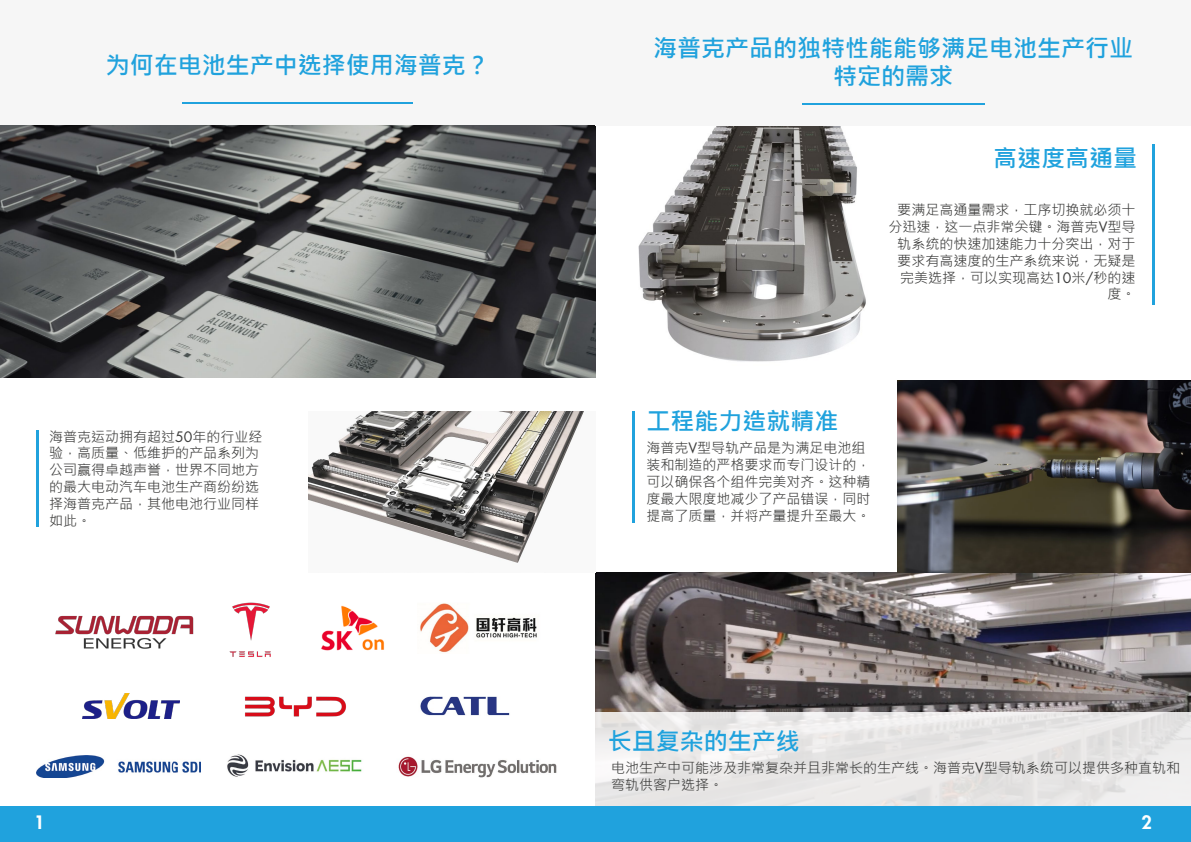
<style>
.page{position:relative;width:1191px;height:842px;background:#fff}
.page>*{position:absolute;margin:0;border:0;box-sizing:border-box;transform-origin:0 0}
.t1{font:700 24px/28.8px "Microsoft Jheng Hei";color:#20a2dd;text-align:center}
.t2{font:800 18px "Futura Std";color:#fff}
.t3{font:14px/16.8px "Microsoft Jheng Hei";color:#3c3c3b}
.s1{font-family:"Futura Std"}
</style>
<div class="page">
<img style="left:595px;top:573px;width:596px;height:138px">
<div style="left:595px;top:711px;width:596px;height:97px;background:linear-gradient(to right,#ebeae9,#e7e6e6)"></div>
<img style="left:638px;top:126px;width:228px;height:236px">
<div style="left:0;top:0;width:595px;height:125px;background:#f6f6f6"></div>
<hr style="left:183px;top:103px;width:230px;height:1px;background:#20a2dd">
<img style="left:0;top:125px;width:595px;height:253px">
<img style="left:309px;top:411px;width:275px;height:152px">
<hr style="left:37px;top:430px;width:2px;height:97px;background:#20a2dd">
<div style="left:0;top:807px;width:598px;height:35px;background:#20a2dd"></div>
<div style="left:595px;top:0;width:596px;height:126px;background:#f6f6f6"></div>
<hr style="left:801px;top:104px;width:183px;height:1px;background:#20a2dd">
<hr style="left:1152px;top:144px;width:2px;height:160px;background:#20a2dd">
<hr style="left:633px;top:411px;width:2px;height:112px;background:#20a2dd">
<div style="left:596px;top:807px;width:595px;height:35px;background:#20a2dd"></div>
<img style="left:420px;top:696px;width:90px;height:20px">
<img style="left:398px;top:756px;width:159px;height:21px">
<img style="left:36px;top:755px;width:164px;height:22px">
<img style="left:245px;top:696px;width:101px;height:21px">
<img style="left:321px;top:605px;width:64px;height:46px">
<img style="left:897px;top:380px;width:294px;height:193px">
<img style="left:229px;top:602px;width:42px;height:55px">
<img style="left:227px;top:754px;width:135px;height:23px">
<img style="left:82px;top:694px;width:97px;height:24px">
<img style="left:55px;top:615px;width:139px;height:34px">
<img style="left:420px;top:603px;width:117px;height:50px">
<h1 class="t1" style="left:106px;top:51px;width:386px">为何在电池生产中选择使用海普克？</h1>
<p class="t3" style="left:49px;top:428px;width:215px">海普克运动拥有超过<span class="s1">50</span>年的行业经验，高质量、低维护的产品系列为公司赢得卓越声誉，世界不同地方的最大电动汽车电池生产商纷纷选择海普克产品，其他电池行业同样如此。</p>
<p class="t2" style="left:34px;top:811px;width:12px">1</p>
<h1 class="t1" style="left:653px;top:33px;width:481px">海普克产品的独特性能能够满足电池生产行业特定的需求</h1>
<h1 class="t1" style="left:993px;top:144px;width:145px">高速度高通量</h1>
<p class="t3" style="left:888px;top:202px;width:248px;text-align:right">要满足高通量需求，工序切换就必须十分迅速，这一点非常关键。海普克<span class="s1">V</span>型导轨系统的快速加速能力十分突出，对于要求有高速度的生产系统来说，无疑是完美选择，可以实现高达<span class="s1">10</span>米<span class="s1">/</span>秒的速度。</p>
<h1 class="t1" style="left:646px;top:407px;width:193px">工程能力造就精准</h1>
<p class="t3" style="left:646px;top:440px;width:225px">海普克<span class="s1">V</span>型导轨产品是为满足电池组装和制造的严格要求而专门设计的，可以确保各个组件完美对齐。这种精度最大限度地减少了产品错误，同时提高了质量，并将产量提升至最大。</p>
<h1 class="t1" style="left:607px;top:727px;width:193px">长且复杂的生产线</h1>
<p class="t3" style="left:611px;top:760px;width:570px">电池生产中可能涉及非常复杂并且非常长的生产线。海普克<span class="s1">V</span>型导轨系统可以提供多种直轨和弯轨供客户选择。</p>
<p class="t2" style="left:1141px;top:811px;width:12px">2</p>
</div>
